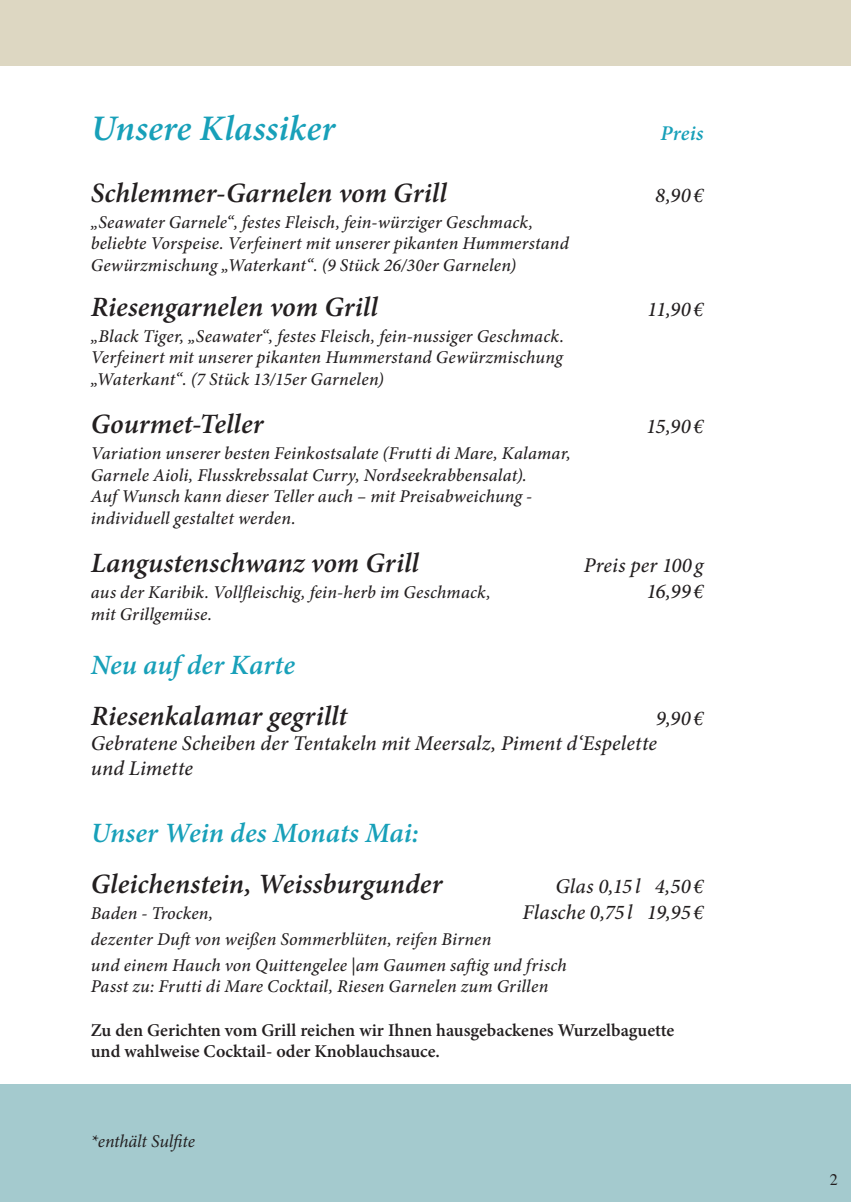
<style>
.page{position:relative;width:851px;height:1202px;background:#fff}
.page>*{position:absolute;margin:0;border:0;box-sizing:border-box;transform-origin:0 0}
.t1{font:italic 600 36px "Minion Pro";letter-spacing:.005em;color:#18a0b9}
.t2{font:italic 600 28px "Minion Pro";color:#231f20}
.t3{font:italic 600 28px "Minion Pro";color:#18a0b9}
.t4{font:italic 500 21px/25.2px "Minion Pro";letter-spacing:.005em;color:#231f20}
.t5{font:italic 600 21px "Minion Pro";letter-spacing:.01em;color:#18a0b9}
.t6{font:italic 500 18px/21.6px "Minion Pro";letter-spacing:.01em;color:#231f20}
.t7{font:600 18px/21.6px "Minion Pro";color:#231f20}
.t8{font:italic 18px "Minion Pro";letter-spacing:-.01em;color:#231f20}
.t9{font:16px "Times";color:#231f20}
</style>
<div class="page">
<div style="left:0;top:0;width:850px;height:66px;background:#ddd7c2"></div>
<div style="left:0;top:1084px;width:850px;height:118px;background:#a4cace"></div>
<h1 class="t1" style="left:91px;top:103px;width:246px">Unsere Klassiker</h1>
<p class="t5" style="left:660px;top:118px;width:44px">Preis</p>
<h2 class="t2" style="left:91px;top:173px;width:357px">Schlemmer-Garnelen vom Grill</h2>
<p class="t4" style="left:655px;top:182px;width:50px">8,90€</p>
<p class="t6" style="left:91px;top:211px;width:479px">„Seawater Garnele“, festes Fleisch, fein-würziger Geschmack, beliebte Vorspeise. Verfeinert mit unserer pikanten Hummerstand<br>Gewürzmischung „Waterkant“. (9 Stück 26/30er Garnelen)</p>
<h2 class="t2" style="left:91px;top:287px;width:288px">Riesengarnelen vom Grill</h2>
<p class="t4" style="left:647px;top:296px;width:58px">11,90 €</p>
<p class="t6" style="left:91px;top:325px;width:474px;text-align:justify">„Black Tiger, „Seawater“, festes Fleisch, fein-nussiger Geschmack.<br>Verfeinert mit unserer pikanten Hummerstand Gewürzmischung „Waterkant“. (7 Stück 13/15er Garnelen)</p>
<h2 class="t2" style="left:91px;top:405px;width:174px">Gourmet-Teller</h2>
<p class="t4" style="left:646px;top:414px;width:59px">15,90 €</p>
<p class="t6" style="left:91px;top:443px;width:481px">Variation unserer besten Feinkostsalate (Frutti di Mare, Kalamar, Garnele Aioli, Flusskrebssalat Curry, Nordseekrabbensalat).<br>Auf Wunsch kann dieser Teller auch – mit Preisabweichung - individuell gestaltet werden.</p>
<h2 class="t2" style="left:91px;top:544px;width:329px">Langustenschwanz vom Grill</h2>
<p class="t4" style="left:583px;top:553px;width:121px">Preis per 100 g</p>
<p class="t6" style="left:91px;top:582px;width:401px">aus der Karibik. Vollfleischig, fein-herb im Geschmack,</p>
<p class="t4" style="left:646px;top:579px;width:59px">16,99 €</p>
<p class="t6" style="left:91px;top:603px;width:123px">mit Grillgemüse.</p>
<h2 class="t3" style="left:91px;top:645px;width:205px">Neu auf der Karte</h2>
<h2 class="t2" style="left:91px;top:696px;width:258px">Riesenkalamar gegrillt</h2>
<p class="t4" style="left:91px;top:705px;width:614px;text-indent:565px">9,90 €<br>Gebratene Scheiben der Tentakeln mit Meersalz, Piment d‘Espelette<br>und Limette</p>
<h2 class="t3" style="left:91px;top:814px;width:329px">Unser Wein des Monats Mai:</h2>
<h2 class="t2" style="left:91px;top:864px;width:353px">Gleichenstein, Weissburgunder</h2>
<p class="t4" style="left:555px;top:873px;width:149px">Glas 0,15 l 4,50 €</p>
<p class="t6" style="left:91px;top:902px;width:124px">Baden - Trocken,</p>
<p class="t4" style="left:522px;top:899px;width:182px">Flasche 0,75 l 19,95 €</p>
<p class="t6" style="left:91px;top:926px;width:477px;line-height:26px">dezenter Duft von weißen Sommerblüten, reifen Birnen<br>und einem Hauch von Quittengelee |am Gaumen saftig und frisch</p>
<p class="t6" style="left:91px;top:976px;width:459px">Passt zu: Frutti di Mare Cocktail, Riesen Garnelen zum Grillen</p>
<p class="t7" style="left:91px;top:1019px;width:585px">Zu den Gerichten vom Grill reichen wir Ihnen hausgebackenes Wurzelbaguette und wahlweise Cocktail- oder Knoblauchsauce.</p>
<p class="t8" style="left:91px;top:1129px;width:106px">*enthält Sulfite</p>
<p class="t9" style="left:829px;top:1165px;width:9px">2</p>
</div>
